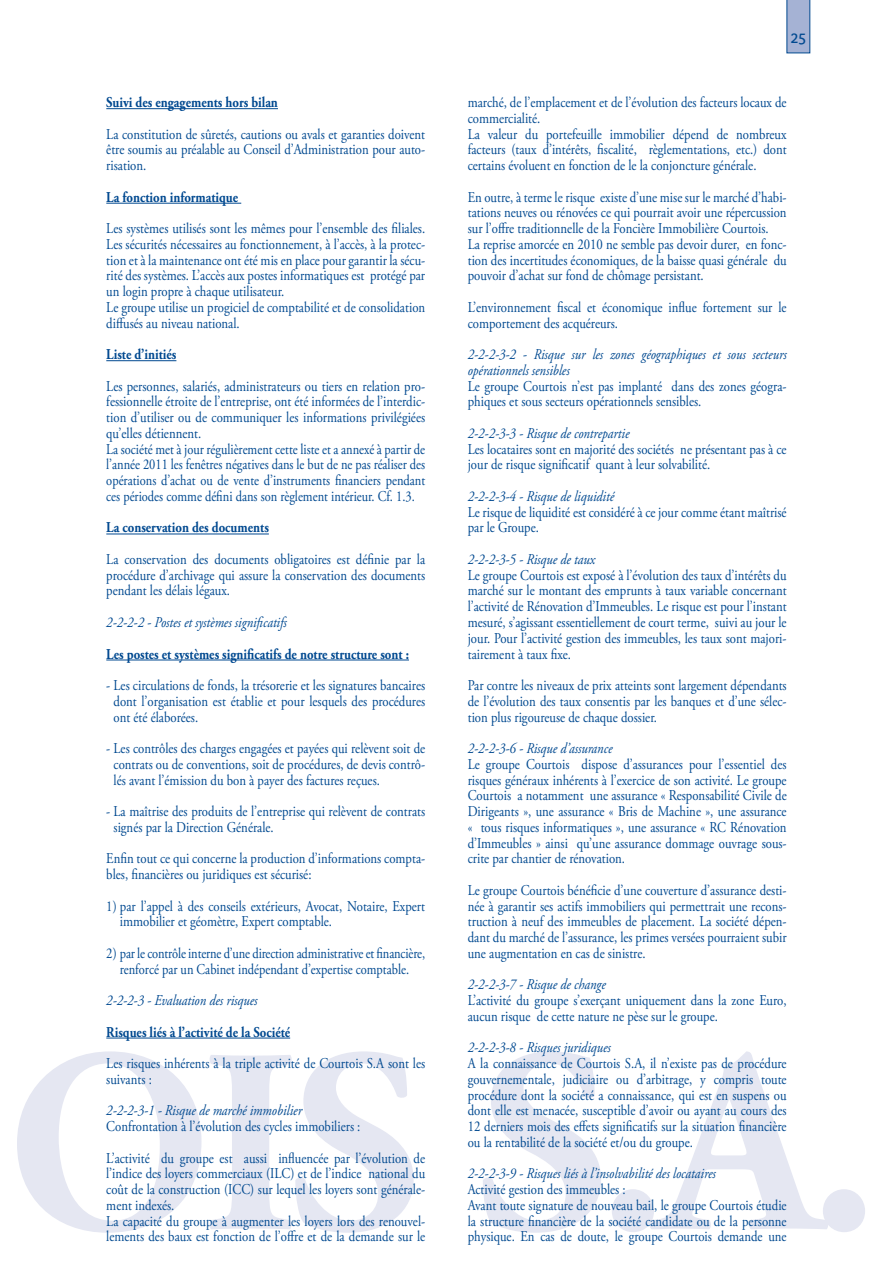
<style>
.page{position:relative;width:893px;height:1263px;background:#fff}
.page>*{position:absolute;margin:0;border:0;box-sizing:border-box;transform-origin:0 0}
.t1{font:15px/15.8px "Adobe Garamond Pro";color:#014990;scale:.85 1}
.t2{font:italic 15px/15.8px "Adobe Garamond Pro";color:#014990;scale:.85 1}
.t3{font:700 15px "Adobe Garamond Pro";color:#014990;scale:.85 1}
.t4{font:15px "Bienvenue Beta";color:#014990}
</style>
<div class="page">
<svg style="left:787px;top:0;width:23px;height:53px"></svg>
<svg style="left:17px;top:1051px;width:184px;height:182px"></svg>
<svg style="left:210px;top:1051px;width:204px;height:182px"></svg>
<svg style="left:483px;top:1051px;width:118px;height:182px"></svg>
<div style="left:612px;top:1189px;width:42px;height:43px;background:#e5e7f2;border-radius:50%"></div>
<svg style="left:649px;top:1051px;width:180px;height:178px"></svg>
<div style="left:823px;top:1189px;width:42px;height:43px;background:#e5e7f2;border-radius:50%"></div>
<hr style="left:106px;top:108px;width:172px;height:1px;background:#014990">
<hr style="left:106px;top:203px;width:135px;height:1px;background:#014990">
<hr style="left:106px;top:360px;width:70px;height:1px;background:#014990">
<hr style="left:106px;top:534px;width:163px;height:1px;background:#014990">
<hr style="left:106px;top:660px;width:303px;height:1px;background:#014990">
<hr style="left:106px;top:1038px;width:184px;height:1px;background:#014990">
<p class="t3" style="left:106px;top:94px;width:203px">Suivi des engagements hors bilan</p>
<p class="t1" style="left:106px;top:127px;width:377px;text-align:justify">La constitution de sûretés, cautions ou avals et garanties doivent être soumis au préalable au Conseil d’Administration pour auto&shy;risation.</p>
<p class="t3" style="left:106px;top:188px;width:157px">La fonction informatique</p>
<p class="t1" style="left:106px;top:221px;width:377px">Les systèmes utilisés sont les mêmes pour l’ensemble des filiales.<br>Les sécurités nécessaires au fonctionnement, à l’accès, à la protec&shy;tion et à la maintenance ont été mis en place pour garantir la sécu&shy;rité des systèmes. L’accès aux postes informatiques est protégé par un login propre à chaque utilisateur.<br>Le groupe utilise un progiciel de comptabilité et de consolidation diffusés au niveau national.</p>
<p class="t3" style="left:106px;top:346px;width:84px">Liste d’initiés</p>
<p class="t1" style="left:106px;top:379px;width:377px">Les personnes, salariés, administrateurs ou tiers en relation pro&shy;fessionnelle étroite de l’entreprise, ont été informées de l’interdic&shy;tion d’utiliser ou de communiquer les informations privilégiées qu’elles détiennent.<br>La société met à jour régulièrement cette liste et a annexé à partir de l’année 2011 les fenêtres négatives dans le but de ne pas réaliser des opérations d’achat ou de vente d’instruments financiers pendant ces périodes comme défini dans son règlement intérieur. Cf. 1.3.</p>
<p class="t3" style="left:106px;top:519px;width:193px">La conservation des documents</p>
<p class="t1" style="left:106px;top:552px;width:377px;text-align:justify">La conservation des documents obligatoires est définie par la procédure d’archivage qui assure la conservation des documents pendant les délais légaux.</p>
<p class="t2" style="left:106px;top:615px;width:214px">2-2-2-2 - Postes et systèmes significatifs</p>
<p class="t3" style="left:106px;top:645px;width:358px">Les postes et systèmes significatifs de notre structure sont :</p>
<p class="t1" style="left:114px;top:678px;width:368px;text-align:justify;text-indent:-7px">- Les circulations de fonds, la trésorerie et les signatures bancaires dont l’organisation est établie et pour lesquels des procédures ont été élaborées.</p>
<p class="t1" style="left:114px;top:741px;width:368px;text-align:justify;text-indent:-7px">- Les contrôles des charges engagées et payées qui relèvent soit de contrats ou de conventions, soit de procédures, de devis contrô&shy;lés avant l’émission du bon à payer des factures reçues.</p>
<p class="t1" style="left:114px;top:804px;width:368px;text-indent:-7px">- La maîtrise des produits de l’entreprise qui relèvent de contrats signés par la Direction Générale.</p>
<p class="t1" style="left:106px;top:851px;width:377px">Enfin tout ce qui concerne la production d’informations compta&shy;bles, financières ou juridiques est sécurisé:</p>
<p class="t1" style="left:120px;top:898px;width:361px;text-indent:-14px">1) par l’appel à des conseils extérieurs, Avocat, Notaire, Expert immobilier et géomètre, Expert comptable.</p>
<p class="t1" style="left:106px;top:946px;width:377px;text-align:center">2) par le contrôle interne d’une direction administrative et financière, renforcé par un Cabinet indépendant d’expertise comptable.</p>
<p class="t2" style="left:106px;top:993px;width:180px">2-2-2-3 - Evaluation des risques</p>
<p class="t3" style="left:106px;top:1023px;width:218px">Risques liés à l’activité de la Société</p>
<p class="t1" style="left:106px;top:1056px;width:377px">Les risques inhérents à la triple activité de Courtois S.A sont les suivants :</p>
<p class="t2" style="left:106px;top:1103px;width:232px">2-2-2-3-1 - Risque de marché immobilier</p>
<p class="t1" style="left:106px;top:1111px;width:377px;line-height:31.5px">Confrontation à l’évolution des cycles immobiliers :<br>L’activité du groupe est aussi influencée par l’évolution de</p>
<p class="t1" style="left:106px;top:1166px;width:377px">l’indice des loyers commerciaux (ILC) et de l’indice national du coût de la construction (ICC) sur lequel les loyers sont générale&shy;ment indexés.<br>La capacité du groupe à augmenter les loyers lors des renouvel&shy;lements des baux est fonction de l’offre et de la demande sur le</p>
<p class="t4" style="left:791px;top:29px;width:16px">25</p>
<p class="t1" style="left:468px;top:95px;width:377px">marché, de l’emplacement et de l’évolution des facteurs locaux de commercialité.<br>La valeur du portefeuille immobilier dépend de nombreux facteurs (taux d’intérêts, fiscalité, règlementations, etc.) dont certains évoluent en fonction de le la conjoncture générale.</p>
<p class="t1" style="left:468px;top:190px;width:377px">En outre, à terme le risque existe d’une mise sur le marché d’habi&shy;tations neuves ou rénovées ce qui pourrait avoir une répercussion sur l’offre traditionnelle de la Foncière Immobilière Courtois.<br>La reprise amorcée en 2010 ne semble pas devoir durer, en fonc&shy;tion des incertitudes économiques, de la baisse quasi générale du pouvoir d’achat sur fond de chômage persistant.</p>
<p class="t1" style="left:468px;top:300px;width:377px">L’environnement fiscal et économique influe fortement sur le comportement des acquéreurs.</p>
<p class="t2" style="left:468px;top:347px;width:377px">2-2-2-3-2 - Risque sur les zones géographiques et sous secteurs opérationnels sensibles</p>
<p class="t1" style="left:468px;top:379px;width:377px">Le groupe Courtois n’est pas implanté dans des zones géogra&shy;phiques et sous secteurs opérationnels sensibles.</p>
<p class="t2" style="left:468px;top:426px;width:192px">2-2-2-3-3 - Risque de contrepartie</p>
<p class="t1" style="left:468px;top:442px;width:377px">Les locataires sont en majorité des sociétés ne présentant pas à ce jour de risque significatif quant à leur solvabilité.</p>
<p class="t2" style="left:468px;top:489px;width:175px">2-2-2-3-4 - Risque de liquidité</p>
<p class="t1" style="left:468px;top:505px;width:377px">Le risque de liquidité est considéré à ce jour comme étant maîtrisé par le Groupe.</p>
<p class="t2" style="left:468px;top:552px;width:151px">2-2-2-3-5 - Risque de taux</p>
<p class="t1" style="left:468px;top:568px;width:377px;text-align:justify">Le groupe Courtois est exposé à l’évolution des taux d’intérêts du marché sur le montant des emprunts à taux variable concernant l’activité de Rénovation d’Immeubles. Le risque est pour l’instant mesuré, s’agissant essentiellement de court terme, suivi au jour le jour. Pour l’activité gestion des immeubles, les taux sont majori&shy;tairement à taux fixe.</p>
<p class="t1" style="left:468px;top:678px;width:377px;text-align:justify">Par contre les niveaux de prix atteints sont largement dépendants de l’évolution des taux consentis par les banques et d’une sélec&shy;tion plus rigoureuse de chaque dossier.</p>
<p class="t2" style="left:468px;top:741px;width:172px">2-2-2-3-6 - Risque d’assurance</p>
<p class="t1" style="left:468px;top:757px;width:377px;text-align:justify">Le groupe Courtois dispose d’assurances pour l’essentiel des risques généraux inhérents à l’exercice de son activité. Le groupe Courtois a notamment une assurance « Responsabilité Civile de Dirigeants », une assurance « Bris de Machine », une assurance « tous risques informatiques », une assurance « RC Rénovation d’Immeubles » ainsi qu’une assurance dommage ouvrage sous&shy;crite par chantier de rénovation.</p>
<p class="t1" style="left:468px;top:883px;width:377px;text-align:justify">Le groupe Courtois bénéficie d’une couverture d’assurance desti&shy;née à garantir ses actifs immobiliers qui permettrait une recons&shy;truction à neuf des immeubles de placement. La société dépen&shy;dant du marché de l’assurance, les primes versées pourraient subir une augmentation en cas de sinistre.</p>
<p class="t2" style="left:468px;top:977px;width:164px">2-2-2-3-7 - Risque de change</p>
<p class="t1" style="left:468px;top:993px;width:377px">L’activité du groupe s’exerçant uniquement dans la zone Euro, aucun risque de cette nature ne pèse sur le groupe.</p>
<p class="t2" style="left:468px;top:1040px;width:170px">2-2-2-3-8 - Risques juridiques</p>
<p class="t1" style="left:468px;top:1056px;width:377px;text-align:justify">A la connaissance de Courtois S.A, il n’existe pas de procédure gouvernementale, judiciaire ou d’arbitrage, y compris toute procédure dont la société a connaissance, qui est en suspens ou dont elle est menacée, susceptible d’avoir ou ayant au cours des 12 derniers mois des effets significatifs sur la situation financière ou la rentabilité de la société et/ou du groupe.</p>
<p class="t2" style="left:468px;top:1166px;width:294px">2-2-2-3-9 - Risques liés à l’insolvabilité des locataires</p>
<p class="t1" style="left:468px;top:1182px;width:377px">Activité gestion des immeubles :<br>Avant toute signature de nouveau bail, le groupe Courtois étudie la structure financière de la société candidate ou de la personne physique. En cas de doute, le groupe Courtois demande une</p>
</div>
